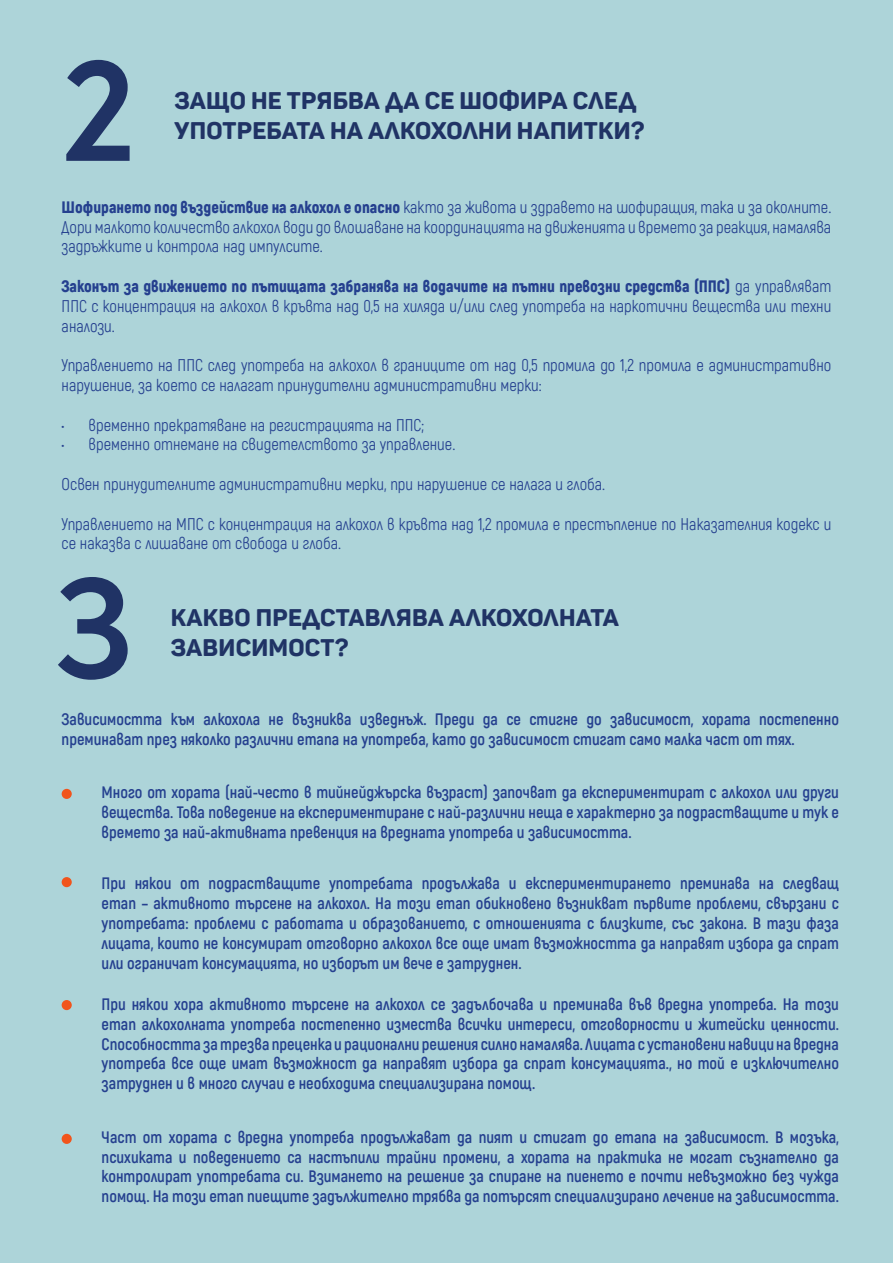
<style>
.page{position:relative;width:893px;height:1263px;background:#add4d9}
.page>*{position:absolute;margin:0;border:0;box-sizing:border-box;transform-origin:0 0}
.t1{font:700 150px "Noah";color:#203365}
.t2{font:800 24px/30px "Panton";letter-spacing:.01em;color:#203365}
.t3{font:700 16.5px/19.8px "Akrobat";color:#25408f;text-align:justify}
.t4{font:16.5px/19.8px "Akrobat";color:#25408f;text-align:justify}
.s1{font-weight:900}
</style>
<div class="page">
<div style="left:62px;top:789px;width:10px;height:10px;background:#f1541c;border-radius:50%"></div>
<div style="left:62px;top:877px;width:10px;height:10px;background:#f1541c;border-radius:50%"></div>
<div style="left:62px;top:1000px;width:10px;height:10px;background:#f1541c;border-radius:50%"></div>
<div style="left:62px;top:1134px;width:10px;height:10px;background:#f1541c;border-radius:50%"></div>
<h1 class="t1" style="left:62px;top:16px;width:74px">2</h1>
<h2 class="t2" style="left:174px;top:85px;width:472px">ЗАЩО НЕ ТРЯБВА ДА СЕ ШОФИРА СЛЕД<br>УПОТРЕБАТА НА АЛКОХОЛНИ НАПИТКИ?</h2>
<p class="t4" style="left:62px;top:197px;width:771px"><span class="s1">Шофирането под въздействие на алкохол е опасно</span> както за живота и здравето на шофиращия, така и за околните.<br>Дори малкото количество алкохол води до влошаване на координацията на движенията и времето за реакция, намалява задръжките и контрола над импулсите.</p>
<p class="t4" style="left:62px;top:276px;width:771px"><span class="s1">Законът за движението по пътищата забранява на водачите на пътни превозни средства (ППС)</span> да управляват ППС с концентрация на алкохол в кръвта над 0,5 на хиляда и/или след употреба на наркотични вещества или техни аналози.</p>
<p class="t4" style="left:62px;top:356px;width:771px">Управлението на ППС след употреба на алкохол в границите от над 0,5 промила до 1,2 промила е административно нарушение, за което се налагат принудителни административни мерки:</p>
<p class="t4" style="left:62px;top:415px;width:364px">• временно прекратяване на регистрацията на ППС;</p>
<p class="t4" style="left:62px;top:435px;width:395px">• временно отнемане на свидетелството за управление.</p>
<p class="t4" style="left:62px;top:474px;width:545px">Освен принудителните административни мерkи, при нарушение се налага и глоба.</p>
<p class="t4" style="left:62px;top:514px;width:771px">Управлението на МПС с концентрация на алкохол в кръвта над 1,2 промила е престъпление по Наказателния кодекс и се наказва с лишаване от свобода и глоба.</p>
<h1 class="t1" style="left:54px;top:533px;width:82px">3</h1>
<h2 class="t2" style="left:171px;top:602px;width:450px">КАКВО ПРЕДСТАВЛЯВА АЛКОХОЛНАТА<br>ЗАВИСИМОСТ?</h2>
<p class="t3" style="left:62px;top:709px;width:779px">Зависимостта към алкохола не възниква изведнъж. Преди да се стигне до зависимост, хората постепенно преминават през няколко различни етапа на употреба, като до зависимост стигат само малка част от тях.</p>
<p class="t3" style="left:102px;top:782px;width:739px">Много от хората (най-често в тийнейджърска възраст) започват да експериментират с алкохол или други вещества. Това поведение на експериментиране с най-различни неща е характерно за подрастващите и тук е времето за най-активната превенция на вредната употреба и зависимостта.</p>
<p class="t3" style="left:102px;top:874px;width:739px">При някои от подрастващите употребата продължава и експериментирането преминава на следващ етап – активното търсене на алкохол. На този етап обикновено възникват първите проблеми, свързани с употребата: проблеми с работата и образованието, с отношенията с близките, със закона. В тази фаза лицата, които не консумират отговорно алкохол все още имат възможността да направят избора да спрат или ограничат консумацията, но изборът им вече е затруднен.</p>
<p class="t3" style="left:102px;top:994px;width:739px">При някои хора активното търсене на алкохол се задълбочава и преминава във вредна употреба. На този етап алкохолната употреба постепенно измества всички интереси, отговорности и житейски ценности.<br>Способността за трезва преценка и рационални решения силно намалява. Лицата с установени навици на вредна употреба все още имат възможност да направят избора да спрат консумацията., но той е изключително затруднен и в много случаи е необходима специализирана помощ.</p>
<p class="t3" style="left:102px;top:1127px;width:739px">Част от хората с вредна употреба продължават да пият и стигат до етапа на зависимост. В мозъка, психиката и поведението са настъпили трайни промени, а хората на практика не могат съзнателно да контролират употребата си. Взимането на решение за спиране на пиенето е почти невъзможно без чужда помощ. На този етап пиещите задължително трябва да потърсят специализирано лечение на зависимостта.</p>
</div>
